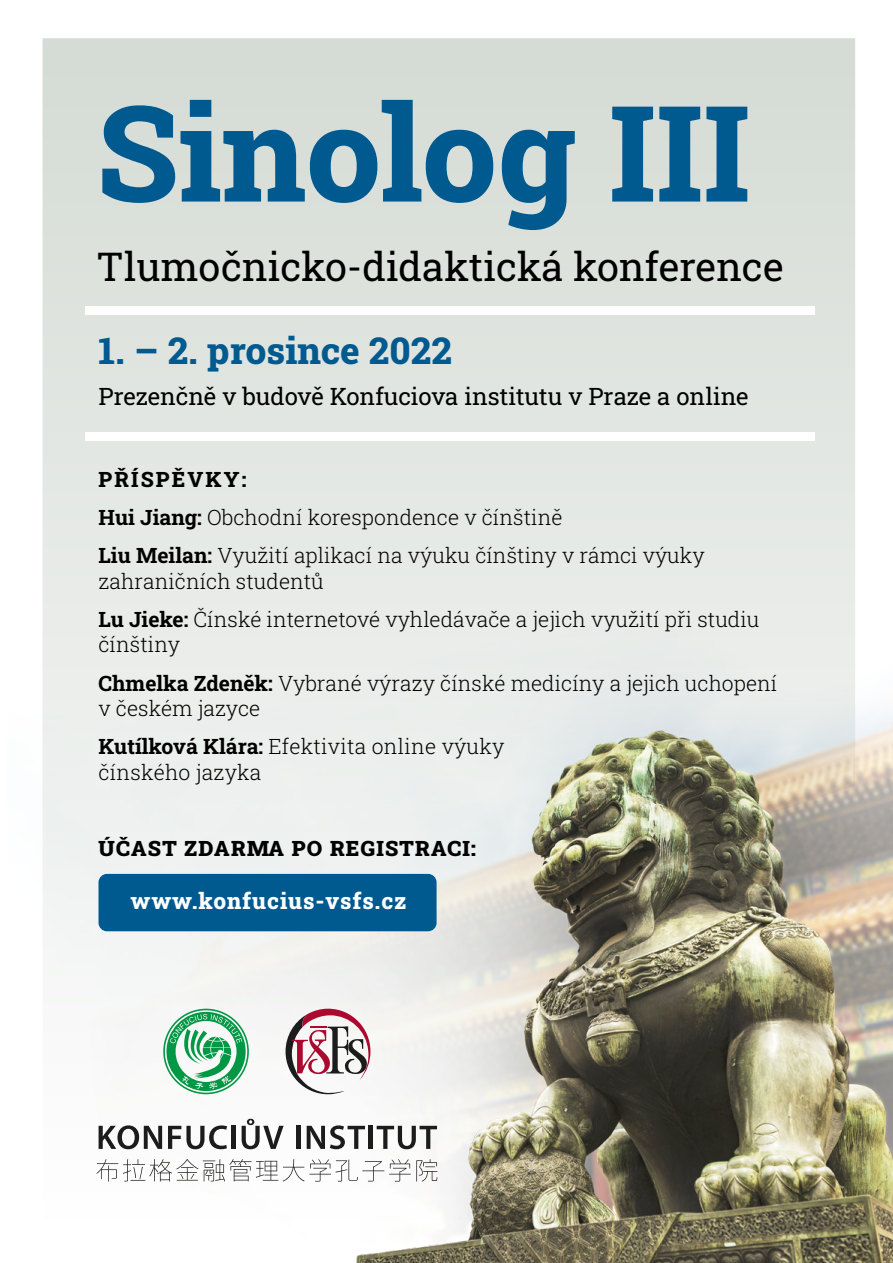
<style>
.page{position:relative;width:893px;height:1263px;background:#fff}
.page>*{position:absolute;margin:0;border:0;box-sizing:border-box;transform-origin:0 0}
.t1{font:800 133.5px "Roboto Slab";color:#005a8f}
.t2{font:39.75px "Roboto Slab";color:#000}
.t3{font:800 37.05px "Roboto Slab";color:#005a8f}
.t4{font:24px "Roboto Slab";color:#000}
.t5{font:800 22.5px "Roboto Slab";letter-spacing:.04em;color:#fff}
.t6{font:300 21.15px/38.1px "Roboto Slab";color:#000}
.t7{font:900 21.15px "Roboto Slab";letter-spacing:.06em;color:#000}
.s1{font-weight:800}
.s2{font-weight:700}
</style>
<div class="page">
<svg style="left:43px;top:38px;width:812px;height:552px;background:#dee2de"></svg>
<img style="left:42px;top:590px;width:851px;height:673px">
<div style="left:85px;top:306px;width:730px;height:8px;background:#fff"></div>
<div style="left:85px;top:432px;width:730px;height:8px;background:#fff"></div>
<svg style="left:96px;top:1159px;width:341px;height:22px"></svg>
<svg style="left:99px;top:1125px;width:63px;height:24px"></svg>
<svg style="left:168px;top:1125px;width:59px;height:24px"></svg>
<hr style="left:232px;top:1126px;width:4px;height:23px;background:#1c1c1c">
<svg style="left:242px;top:1119px;width:42px;height:30px"></svg>
<hr style="left:297px;top:1126px;width:4px;height:23px;background:#1c1c1c">
<svg style="left:307px;top:1125px;width:58px;height:24px"></svg>
<hr style="left:369px;top:1126px;width:4px;height:23px;background:#1c1c1c">
<svg style="left:377px;top:1126px;width:60px;height:23px"></svg>
<svg style="left:163px;top:1009px;width:86px;height:85px"></svg>
<svg style="left:286px;top:1009px;width:84px;height:85px"></svg>
<div style="left:99px;top:874px;width:338px;height:57px;background:#005a8f;border-radius:9px"></div>
<h1 class="t1" style="left:96px;top:62px;width:656px">Sinolog III</h1>
<h2 class="t2" style="left:96px;top:240px;width:689px">Tlumočnicko-didaktická konference</h2>
<h3 class="t3" style="left:99px;top:325px;width:355px">1. – 2. prosince 2022</h3>
<p class="t4" style="left:99px;top:380px;width:652px">Prezenčně v budově Konfuciova institutu v Praze a online</p>
<p class="t6" style="left:99px;top:460px;width:608px"><span class="s1">PŘÍSPĚVKY:<br></span><span class="s2">Hui Jiang:</span> Obchodní korespondence v čínštině<br><span class="s2">Liu Meilan:</span> Využití aplikací na výuku čínštiny v rámci výuky</p>
<p class="t6" style="left:99px;top:562px;width:663px">zahraničních studentů<br><span class="s2">Lu Jieke:</span> Čínské internetové vyhledávače a jejich využití při studiu</p>
<p class="t6" style="left:99px;top:625px;width:680px">čínštiny<br><span class="s2">Chmelka Zdeněk:</span> Vybrané výrazy čínské medicíny a jejich uchopení</p>
<p class="t6" style="left:99px;top:689px;width:407px">v českém jazyce<br><span class="s2">Kutílková Klára:</span> Efektivita online výuky</p>
<p class="t6" style="left:99px;top:752px;width:164px">čínského jazyka</p>
<p class="t7" style="left:99px;top:834px;width:379px">ÚČAST ZDARMA PO REGISTRACI:</p>
<p class="t5" style="left:130px;top:885px;width:278px">www.konfucius-vsfs.cz</p>
</div>
